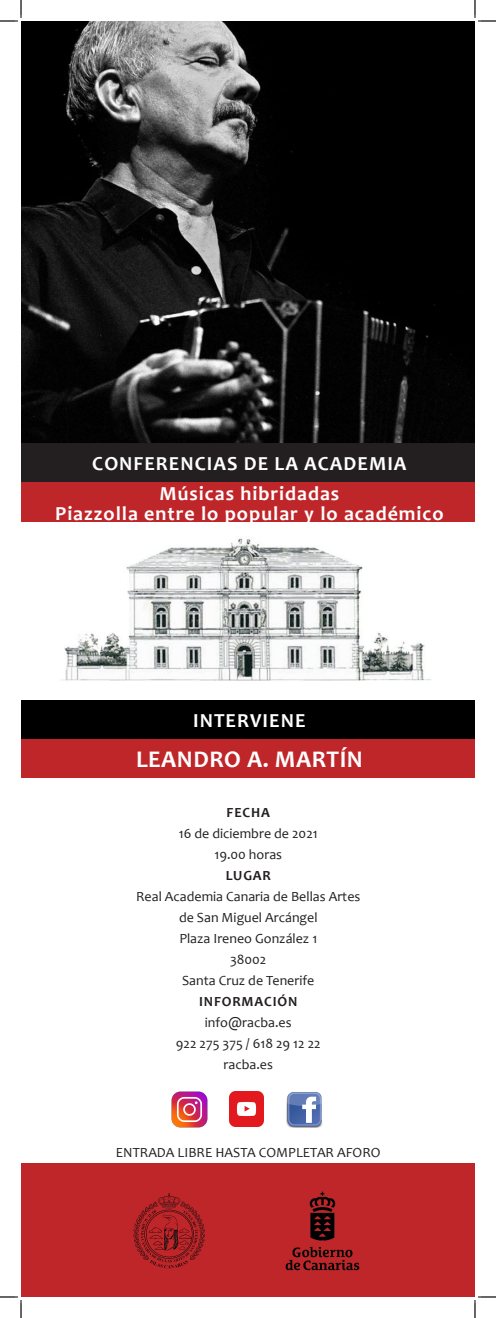
<style>
.page{position:relative;width:496px;height:1318px;background:#fff}
.page>*{position:absolute;margin:0;border:0;box-sizing:border-box;transform-origin:0 0}
.t1{font:700 24px "Candara";letter-spacing:.02em;color:#fff}
.cursos_de_la_academi{font:700 20px "Candara";letter-spacing:.05em;color:#fff}
.t2{font:14px "Candara";color:#231f20}
.t3{font:700 14px "Candara";letter-spacing:.06em;color:#231f20}
</style>
<div class="page">
<img style="left:21px;top:21px;width:454px;height:422px">
<div style="left:21px;top:443px;width:454px;height:39px;background:#231f20"></div>
<div style="left:21px;top:699px;width:454px;height:40px;background:#000"></div>
<img style="left:62px;top:538px;width:369px;height:143px">
<div style="left:21px;top:1164px;width:454px;height:133px;background:#bf262a"></div>
<div style="left:21px;top:482px;width:454px;height:40px;background:#bf262a"></div>
<div style="left:21px;top:739px;width:454px;height:39px;background:#bf262a"></div>
<img style="left:286px;top:1092px;width:37px;height:36px">
<img style="left:171px;top:1091px;width:37px;height:37px">
<img style="left:229px;top:1092px;width:35px;height:34px">
<img style="left:133px;top:1193px;width:72px;height:76px">
<img style="left:285px;top:1191px;width:75px;height:80px">
<svg style="left:0;top:0;width:22px;height:22px"></svg>
<svg style="left:0;top:1296px;width:22px;height:22px"></svg>
<svg style="left:474px;top:0;width:22px;height:22px"></svg>
<svg style="left:474px;top:1296px;width:22px;height:22px"></svg>
<p class="cursos_de_la_academi" style="left:92px;top:451px;width:315px">CONFERENCIAS DE LA ACADEMIA</p>
<p class="cursos_de_la_academi" style="left:159px;top:480px;width:181px">Músicas hibridadas</p>
<p class="cursos_de_la_academi" style="left:55px;top:500px;width:390px">Piazzolla entre lo popular y lo académico</p>
<p class="cursos_de_la_academi" style="left:193px;top:708px;width:114px">INTERVIENE</p>
<p class="t1" style="left:136px;top:744px;width:228px">LEANDRO A. MARTÍN</p>
<p class="t3" style="left:226px;top:803px;width:45px">FECHA</p>
<p class="t2" style="left:179px;top:824px;width:140px">16 de diciembre de 2021</p>
<p class="t2" style="left:214px;top:845px;width:69px">19.00 horas</p>
<p class="t3" style="left:225px;top:866px;width:47px">LUGAR</p>
<p class="t2" style="left:136px;top:887px;width:226px">Real Academia Canaria de Bellas Artes</p>
<p class="t2" style="left:179px;top:908px;width:140px">de San Miguel Arcángel</p>
<p class="t2" style="left:179px;top:929px;width:139px">Plaza Ireneo González 1</p>
<p class="t2" style="left:230px;top:950px;width:38px">38002</p>
<p class="t2" style="left:182px;top:971px;width:134px">Santa Cruz de Tenerife</p>
<p class="t3" style="left:199px;top:992px;width:100px">INFORMACIÓN</p>
<p class="t2" style="left:205px;top:1013px;width:88px">info@racba.es</p>
<p class="t2" style="left:176px;top:1034px;width:146px">922 275 375 / 618 29 12 22</p>
<p class="t2" style="left:223px;top:1055px;width:51px">racba.es</p>
<p class="t2" style="left:116px;top:1143px;width:266px">ENTRADA LIBRE HASTA COMPLETAR AFORO</p>
</div>
